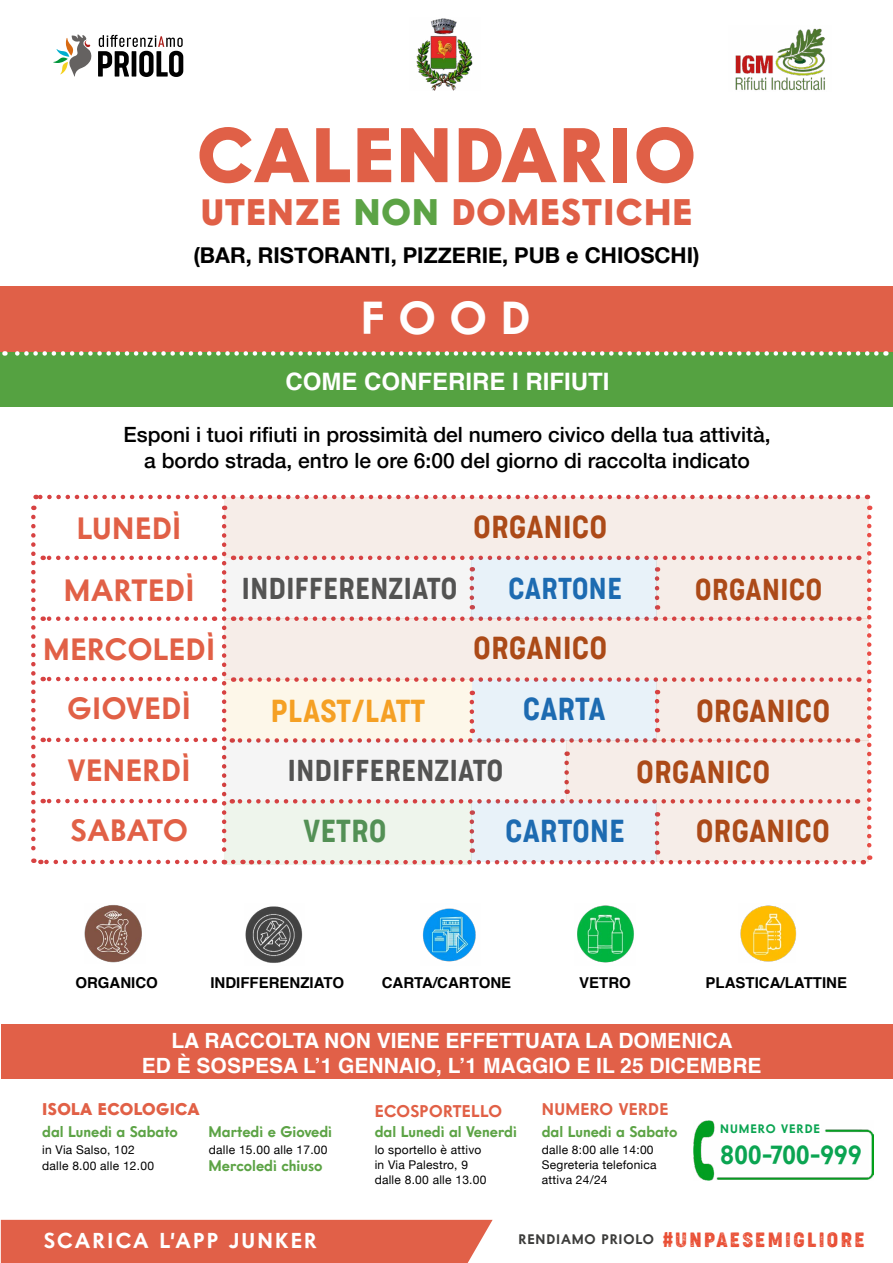
<style>
.page{position:relative;width:893px;height:1263px;background:#fff}
.page>*{position:absolute;margin:0;border:0;box-sizing:border-box;transform-origin:0 0}
.t1{font:900 75px "Intervogue Alt";letter-spacing:.03em;color:#e06047}
.t2{font:700 45px "Intervogue";color:#fff}
.t3{font:900 36px "Intervogue Alt";letter-spacing:.03em;color:#e06047}
.t4{font:700 30px/62.1px "Intervogue Alt";letter-spacing:.02em;color:#e16046;text-align:center}
.t5{font:300 30px "Cocogoose Condensed";letter-spacing:.02em;color:#ac4a18}
.t6{font:300 30px "Cocogoose Condensed";letter-spacing:.02em;color:#1e69b0}
.t7{font:300 30px "Cocogoose Condensed";letter-spacing:.02em;color:#f69f24}
.t8{font:300 30px "Cocogoose Condensed";letter-spacing:.02em;color:#539055}
.t9{font:300 28.5px "Cocogoose Condensed";letter-spacing:.02em;color:#575756}
.t10{font:300 28.5px "Cocogoose Condensed";letter-spacing:.02em;color:#ac4a18}
.t11{font:300 28.5px "Cocogoose Condensed";letter-spacing:.02em;color:#1e69b0}
.t12{font:700 25.5px "Intervogue Alt";letter-spacing:-.01em;color:#0aa451}
.t13{font:700 24px "Helvetica";color:#fff}
.t14{font:700 21.75px "Helvetica Neue";color:#000}
.t15{font:500 21px/25.5px "Helvetica Neue";color:#000;text-align:center}
.t16{font:700 21px/25.2px "Helvetica";color:#fff;text-align:center}
.t17{font:700 21px "Intervogue Alt";letter-spacing:.1em;color:#fff}
.t18{font:19.5px "Cocogoose Condensed Letterpres";letter-spacing:.12em;color:#e94f35}
.t19{font:700 16.5px "Intervogue Alt";letter-spacing:.02em;color:#e16046}
.t20{font:900 16.5px "Intervogue Alt";letter-spacing:.02em;color:#e16046}
.t21{font:700 15px "Intervogue Alt";color:#5ca345}
.t22{font:700 15px "Helvetica";color:#000}
.t23{font:12px/15px "Helvetica Neue";letter-spacing:.02em;color:#000}
.t24{font:700 12px "Intervogue Alt";letter-spacing:.08em;color:#0aa451}
.s1{color:#5ca345}
.s2{font-family:"Intervogue Alt";font-weight:700;font-size:13.5px;color:#3c3c3b}
</style>
<div class="page">
<img style="left:85px;top:905px;width:57px;height:58px">
<img style="left:245px;top:906px;width:58px;height:57px">
<img style="left:422px;top:908px;width:54px;height:54px">
<img style="left:577px;top:905px;width:57px;height:58px">
<img style="left:740px;top:905px;width:57px;height:57px">
<div style="left:0;top:286px;width:893px;height:69px;background:#e06048"></div>
<div style="left:0;top:352px;width:893px;height:55px;background:#55a241"></div>
<svg style="left:4px;top:351px;width:872px;height:5px"></svg>
<img style="left:735px;top:28px;width:90px;height:63px">
<img style="left:416px;top:18px;width:57px;height:72px">
<svg style="left:53px;top:34px;width:39px;height:43px"></svg>
<svg style="left:98px;top:35px;width:85px;height:42px"></svg>
<div style="left:225px;top:497px;width:644px;height:61px;background:#f6ede8"></div>
<svg style="left:36px;top:495px;width:822px;height:4px"></svg>
<svg style="left:31px;top:517px;width:840px;height:347px"></svg>
<div style="left:472px;top:801px;width:185px;height:61px;background:#e8f2f9"></div>
<div style="left:472px;top:558px;width:185px;height:61px;background:#e8f2f9"></div>
<div style="left:1px;top:1024px;width:892px;height:55px;background:#e16048"></div>
<div style="left:1px;top:1220px;width:492px;height:43px;background:#e16048"></div>
<img style="left:694px;top:1120px;width:180px;height:60px">
<div style="left:720px;top:1124px;width:100px;height:16px;background:#fff"></div>
<h1 class="t1" style="left:197px;top:109px;width:500px">CALENDARIO</h1>
<h3 class="t3" style="left:201px;top:190px;width:493px">UTENZE <span class="s1">NON</span> DOMESTICHE</h3>
<h3 class="t14" style="left:193px;top:238px;width:508px">(BAR, RISTORANTI, PIZZERIE, PUB e CHIOSCHI)</h3>
<h2 class="t2" style="left:361px;top:290px;width:171px">FOOD</h2>
<h3 class="t13" style="left:286px;top:362px;width:326px">COME CONFERIRE I RIFIUTI</h3>
<h3 class="t15" style="left:124px;top:420px;width:649px">Esponi i tuoi rifiuti in prossimità del numero civico della tua attività, a bordo strada, entro le ore 6:00 del giorno di raccolta indicato</h3>
<h3 class="t4" style="left:64px;top:496px;width:132px">LUNEDÌ<br>MARTEDÌ</h3>
<h3 class="t4" style="left:43px;top:619px;width:174px;line-height:58.8px">MERCOLEDÌ<br>GIOVEDÌ</h3>
<h3 class="t4" style="left:68px;top:739px;width:124px;line-height:60px;text-align:left">VENERDÌ<br>SABATO</h3>
<h3 class="t9" style="left:242px;top:569px;width:217px">INDIFFERENZIAT0</h3>
<h3 class="t5" style="left:474px;top:507px;width:135px">ORGANICO</h3>
<h3 class="t11" style="left:509px;top:569px;width:115px">CARTONE</h3>
<h3 class="t5" style="left:474px;top:628px;width:135px">ORGANICO</h3>
<h3 class="t10" style="left:695px;top:570px;width:128px">ORGANICO</h3>
<h3 class="t7" style="left:271px;top:691px;width:156px">PLAST/LATT</h3>
<h3 class="t6" style="left:523px;top:688px;width:84px">CARTA</h3>
<h3 class="t5" style="left:696px;top:690px;width:135px">ORGANICO</h3>
<h3 class="t9" style="left:288px;top:751px;width:217px">INDIFFERENZIATO</h3>
<h3 class="t5" style="left:637px;top:752px;width:135px">ORGANICO</h3>
<h3 class="t8" style="left:303px;top:810px;width:84px">VETRO</h3>
<h3 class="t6" style="left:506px;top:810px;width:121px">CARTONE</h3>
<h3 class="t5" style="left:696px;top:811px;width:135px">ORGANICO</h3>
<p class="t22" style="left:75px;top:970px;width:84px">ORGANICO</p>
<p class="t22" style="left:210px;top:970px;width:135px">INDIFFERENZIATO</p>
<p class="t22" style="left:382px;top:970px;width:131px">CARTA/CARTONE</p>
<p class="t22" style="left:579px;top:970px;width:53px">VETRO</p>
<p class="t22" style="left:706px;top:970px;width:143px">PLASTICA/LATTINE</p>
<h3 class="t16" style="left:142px;top:1028px;width:621px">LA RACCOLTA NON VIENE EFFETTUATA LA DOMENICA<br>ED È SOSPESA L’1 GENNAIO, L’1 MAGGIO E IL 25 DICEMBRE</h3>
<h3 class="t20" style="left:42px;top:1099px;width:159px">ISOLA ECOLOGICA</h3>
<h3 class="t19" style="left:375px;top:1101px;width:129px">ECOSPORTELLO</h3>
<h3 class="t19" style="left:542px;top:1099px;width:128px">NUMERO VERDE</h3>
<p class="t23" style="left:42px;top:1142px;width:113px;line-height:16.5px">in Via Salso, 102 dalle 8.00 alle 12.00</p>
<p class="t23" style="left:375px;top:1143px;width:113px">lo sportello è attivo in Via Palestro, 9 dalle 8.00 alle 13.00</p>
<p class="t23" style="left:542px;top:1143px;width:116px">dalle 8:00 alle 14:00<br>Segreteria telefonica attiva 24/24</p>
<p class="t21" style="left:42px;top:1122px;width:137px">dal Lunedì a Sabato</p>
<p class="t21" style="left:375px;top:1122px;width:144px">dal Lunedì al Venerdì</p>
<p class="t21" style="left:542px;top:1122px;width:137px">dal Lunedì a Sabato</p>
<p class="t21" style="left:209px;top:1122px;width:125px">Martedì e Giovedì</p>
<p class="t21" style="left:209px;top:1156px;width:115px">Mercoledì chiuso</p>
<p class="t23" style="left:209px;top:1143px;width:120px">dalle 15.00 alle 17.00</p>
<p class="t24" style="left:720px;top:1122px;width:101px">NUMERO VERDE</p>
<h3 class="t12" style="left:720px;top:1139px;width:143px">800-700-999</h3>
<h3 class="t17" style="left:44px;top:1228px;width:274px">SCARICA L’APP JUNKER</h3>
<h3 class="t18" style="left:519px;top:1226px;width:347px"><span class="s2">RENDIAMO PRIOLO</span> #UNPAESEMIGLIORE</h3>
</div>
